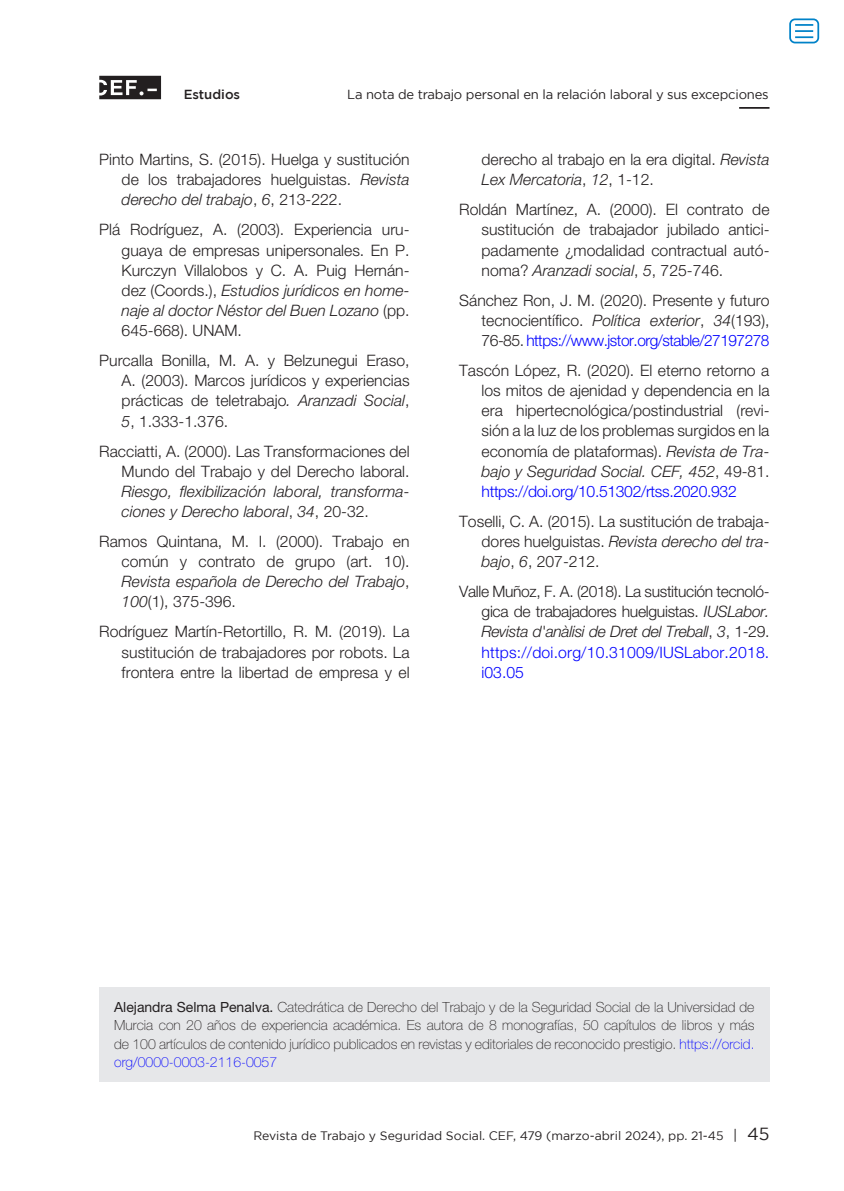
<style>
.page{position:relative;width:844px;height:1191px;background:#fff}
.page>*{position:absolute;margin:0;border:0;box-sizing:border-box;transform-origin:0 0}
.ref__bibliograficas{font:300 15.75px/20.1px "Helvetica Neue LT Std";color:#231f20;text-align:justify}
.ref__bibliograficas-2{font:100 14px/18.4px "Helvetica Neue LT Std";color:#231f20;text-align:justify}
.t1{font:13.12px "Gotham";letter-spacing:-.015em;color:#231f20}
.t2{font:500 13.12px "Gotham";color:#231f20}
.t3{font:12.25px "Gotham";color:#231f20}
.s1{font-style:italic}
.s2{color:#00f}
.s3{font-weight:400}
.s4{font-size:14px}
.s5{font-size:17.5px}
</style>
<div class="page">
<svg style="left:99px;top:76px;width:62px;height:23px"></svg>
<hr style="left:739px;top:107px;width:30px;height:2px;background:#231f20">
<div style="left:99px;top:987px;width:670px;height:94px;background:#e6e7e9"></div>
<div style="left:789px;top:18px;width:30px;height:25px;border:2px solid #0082c8;border-radius:5px"></div>
<svg style="left:795px;top:24px;width:18px;height:14px"></svg>
<p class="t2" style="left:184px;top:87px;width:58px">Estudios</p>
<p class="t1" style="left:347px;top:87px;width:423px">La nota de trabajo personal en la relación laboral y sus excepciones</p>
<p class="ref__bibliograficas" style="left:122px;top:149px;width:289px;text-indent:-22px">Pinto Martins, S. (2015). Huelga y sustitución de los trabajadores huelguistas. <span class="s1">Revista derecho del trabajo</span>, <span class="s1">6</span>, 213-222.</p>
<p class="ref__bibliograficas" style="left:122px;top:219px;width:289px;text-indent:-22px">Plá Rodríguez, A. (2003). Experiencia uru&shy;guaya de empresas unipersonales. En P.<br>Kurczyn Villalobos y C. A. Puig Hernán&shy;dez (Coords.), <span class="s1">Estudios jurídicos en home&shy;naje al doctor Néstor del Buen Lozano</span> (pp.<br>645-668). UNAM.</p>
<p class="ref__bibliograficas" style="left:122px;top:350px;width:289px;text-indent:-22px">Purcalla Bonilla, M. A. y Belzunegui Eraso, A. (2003). Marcos jurídicos y experiencias prácticas de teletrabajo<span class="s1">. Aranzadi Social</span>, <span class="s1">5</span>, 1.333-1.376.</p>
<p class="ref__bibliograficas" style="left:122px;top:440px;width:289px;text-indent:-22px">Racciatti, A. (2000). Las Transformaciones del Mundo del Trabajo y del Derecho laboral.<br><span class="s1">Riesgo, flexibilización laboral, transforma&shy;ciones y Derecho laboral</span>, <span class="s1">34</span>, 20-32.</p>
<p class="ref__bibliograficas" style="left:122px;top:531px;width:289px;text-indent:-22px">Ramos Quintana, M. I. (2000). Trabajo en común y contrato de grupo (art. 10).<br><span class="s1">Revista española de Derecho del Trabajo</span>, <span class="s1">100</span>(1), 375-396.</p>
<p class="ref__bibliograficas" style="left:122px;top:621px;width:289px;text-indent:-22px">Rodríguez Martín-Retortillo, R. M. (2019). La sustitución de trabajadores por robots. La frontera entre la libertad de empresa y el</p>
<p class="ref__bibliograficas" style="left:481px;top:149px;width:289px">derecho al trabajo en la era digital. <span class="s1">Revista<br>Lex Mercatoria</span>, <span class="s1">12</span>, 1-12.</p>
<p class="ref__bibliograficas" style="left:481px;top:199px;width:289px;text-indent:-22px">Roldán Martínez, A. (2000). El contrato de sustitución de trabajador jubilado antici&shy;padamente ¿modalidad contractual autó&shy;noma? <span class="s1">Aranzadi social</span>, <span class="s1">5</span>, 725-746.</p>
<p class="ref__bibliograficas" style="left:481px;top:290px;width:289px;text-indent:-22px">Sánchez Ron, J. M. (2020). Presente y futuro tecnocientífico. <span class="s1">Política exterior</span>, <span class="s1">34</span>(193), 76-85. <span class="s2">https://www.jstor.org/stable/27197278</span></p>
<p class="ref__bibliograficas" style="left:481px;top:360px;width:289px;text-indent:-22px">Tascón López, R. (2020). El eterno retorno a los mitos de ajenidad y dependencia en la era hipertecnológica/postindustrial (revi&shy;sión a la luz de los problemas surgidos en la economía de plataformas). <span class="s1">Revista de Tra&shy;bajo y Seguridad Social. CEF, 452</span>, 49-81. <span class="s2">https://doi.org/10.51302/rtss.2020.932</span></p>
<p class="ref__bibliograficas" style="left:481px;top:511px;width:289px;text-indent:-22px">Toselli, C. A. (2015). La sustitución de trabaja&shy;dores huelguistas. <span class="s1">Revista derecho del tra&shy;bajo</span>, <span class="s1">6</span>, 207-212.</p>
<p class="ref__bibliograficas" style="left:481px;top:581px;width:289px;text-indent:-22px">Valle Muñoz, F. A. (2018). La sustitución tecnoló&shy;gica de trabajadores huelguistas. <span class="s1">IUSLabor.<br>Revista d'anàlisi de Dret del Treball</span>, <span class="s1">3</span>, 1-29. <span class="s2">https://doi.org/10.31009/IUSLabor.2018. i03.05</span></p>
<p class="ref__bibliograficas-2" style="left:114px;top:997px;width:641px"><span class="s3">Alejandra Selma Penalva.</span> Catedrática de Derecho del Trabajo y de la Seguridad Social de la Universidad de Murcia con 20 años de experiencia académica. Es autora de 8 monografías, 50 capítulos de libros y más de 100 artículos de contenido jurídico publicados en revistas y editoriales de reconocido prestigio. <span class="s2">https://orcid. org/0000-0003-2116-0057</span></p>
<p class="t3" style="left:253px;top:1128px;width:517px">Revista de Trabajo y Seguridad Social. CEF, 479 (marzo-abril 2024), pp. 21-45 <span class="s4">|</span> <span class="s5">45</span></p>
</div>
